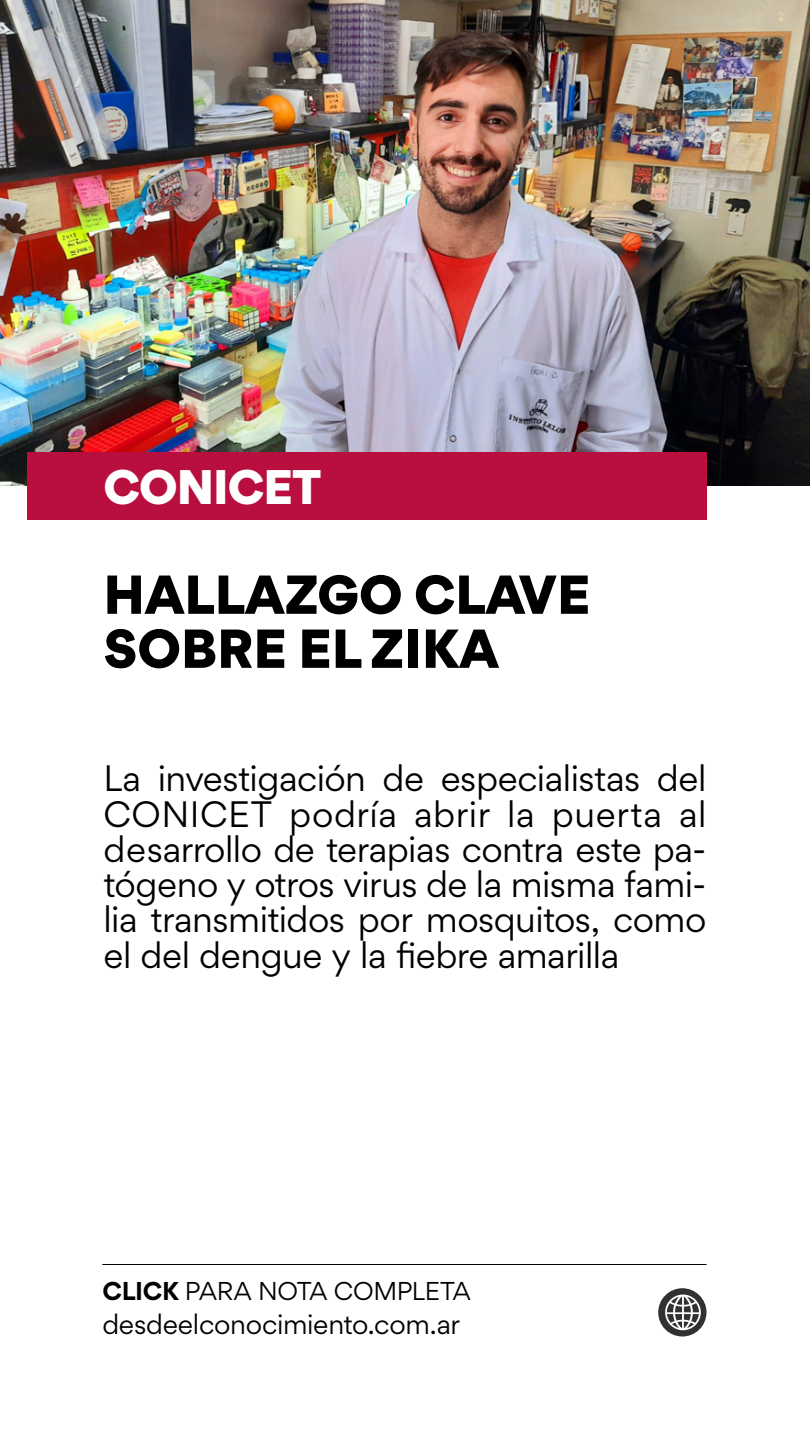
<style>
.page{position:relative;width:810px;height:1440px;background:#fff}
.page>*{position:absolute;margin:0;border:0;box-sizing:border-box;transform-origin:0 0}
.t1{font:900 52.5px/54px "Gordita";color:#000}
.t2{font:900 46.5px "Gordita";letter-spacing:-.02em;color:#fff}
.t3{font:35.25px/35.2px "Gordita";letter-spacing:-.015em;color:#000;text-align:justify}
.t4{font:27px "Gordita";letter-spacing:-.01em;color:#000}
.t5{font:24.75px "Gordita";letter-spacing:-.015em;color:#000}
.s1{font-weight:700}
</style>
<div class="page">
<img style="left:0;top:0;width:810px;height:486px">
<div style="left:27px;top:452px;width:679px;height:68px;background:#b90f3e"></div>
<div style="left:658px;top:1288px;width:48px;height:49px;background:#333033;border-radius:50%"></div>
<svg style="left:665px;top:1295px;width:36px;height:35px"></svg>
<hr style="left:102px;top:1264px;width:604px;height:1px;background:#000">
<h2 class="t2" style="left:104px;top:451px;width:219px">CONICET</h2>
<h1 class="t1" style="left:104px;top:567px;width:488px">HALLAZGO CLAVE<br>SOBRE EL ZIKA</h1>
<p class="t3" style="left:104px;top:761px;width:605px">La investigación de especialistas del CONICET podría abrir la puerta al desarrollo de terapias contra este pa&shy;tógeno y otros virus de la misma fami&shy;lia transmitidos por mosquitos, como el del dengue y la fiebre amarilla</p>
<p class="t5" style="left:102px;top:1275px;width:370px"><span class="s1">CLICK</span> PARA NOTA COMPLETA</p>
<p class="t4" style="left:102px;top:1306px;width:359px">desdeelconocimiento.com.ar</p>
</div>
